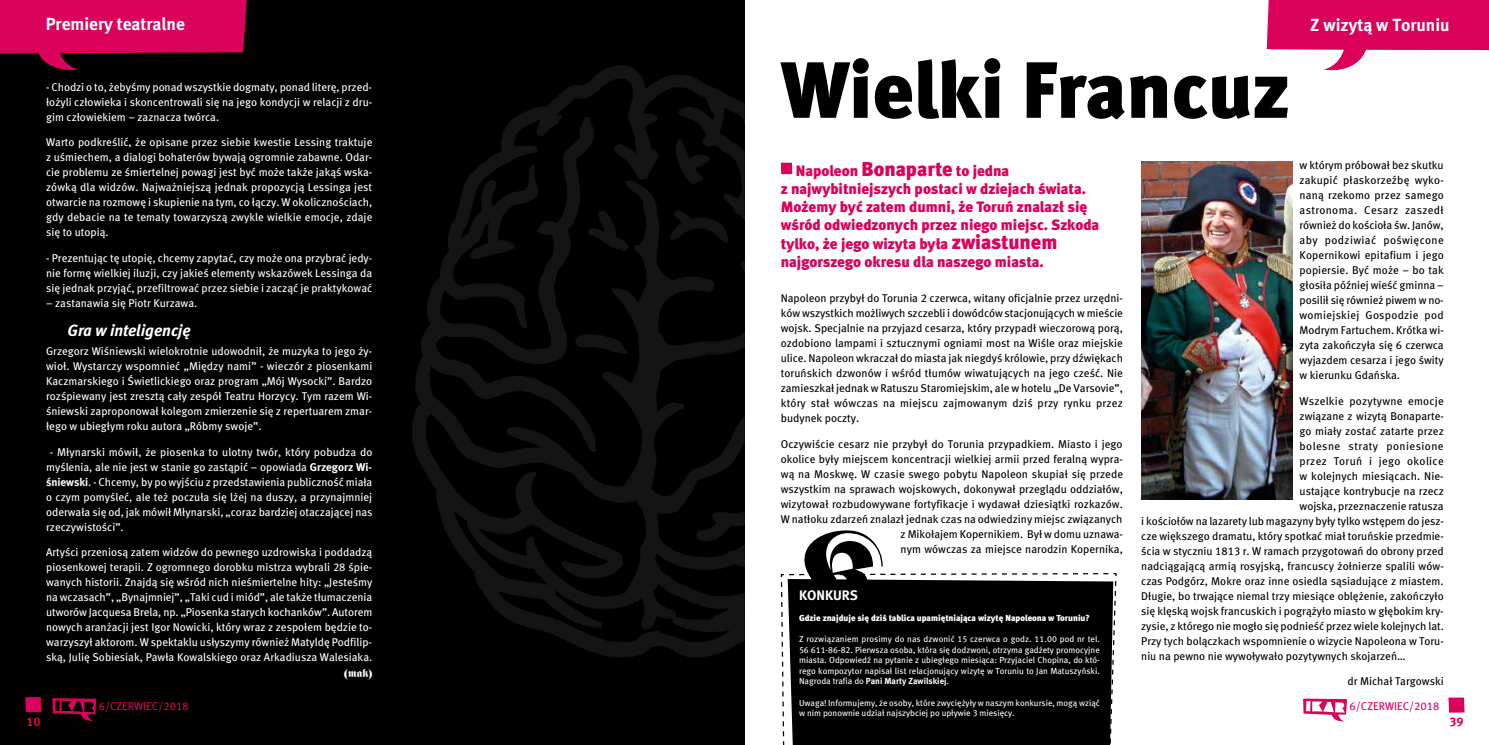
<style>
.page{position:relative;width:1489px;height:745px;background:#fff}
.page>*{position:absolute;margin:0;border:0;box-sizing:border-box;transform-origin:0 0}
.t1{font:115px "Frankenstein";color:#000}
.t2{font:79.5px "Meta Black CELF";letter-spacing:-.005em;color:#000}
.t3{font:17.5px "Meta Bold CELF";color:#fff}
.t4{font:italic 16.25px "Meta Bold CELF";color:#fff}
.t5{font:15px/18.2px "Meta Black CELF";letter-spacing:-.005em;color:#db025b}
.t6{font:13.75px "Meta Bold CELF";color:#fff}
.t7{font:12.5px "Meta Bold CELF";color:#db025b}
.t8{font:11.25px/15px "Meta Book CELF";color:#000;text-align:justify}
.t9{font:11.25px/15px "Meta Book CELF";color:#fff;text-align:justify}
.t10{font:11.25px "Meta Book CELF";color:#db025b}
.t11{font:11.25px "Meta Book CELF";letter-spacing:.02em;color:#000}
.t12{font:11.25px "Meta Book CELF";letter-spacing:.04em;color:#000}
.t13{font:11.25px "Meta Book CELF";letter-spacing:.03em;color:#000}
.t14{font:11.25px "Frankenstein";color:#fff}
.t15{font:8.75px/10.5px "Meta Book CELF";color:#fff}
.t16{font:8.75px "Meta Black CELF";color:#fff}
.t17{font:8.75px "Meta Bold CELF";color:#fff}
.s1{font-family:"Meta Bold CELF"}
.s2{font-size:20px}
.s3{font-family:"Meta Book CELF"}
</style>
<div class="page">
<div style="left:0;top:0;width:744px;height:744px;background:#000"></div>
<svg style="left:52px;top:698px;width:44px;height:23px"></svg>
<svg style="left:25px;top:697px;width:16px;height:14px"></svg>
<img style="left:412px;top:65px;width:332px;height:592px">
<svg style="left:0;top:0;width:247px;height:70px"></svg>
<svg style="left:1303px;top:698px;width:43px;height:24px"></svg>
<svg style="left:1448px;top:697px;width:16px;height:15px"></svg>
<svg style="left:780px;top:162px;width:12px;height:12px"></svg>
<svg style="left:780px;top:573px;width:337px;height:171px"></svg>
<div style="left:787px;top:578px;width:326px;height:166px;background:#000"></div>
<img style="left:1141px;top:162px;width:151px;height:337px">
<svg style="left:1266px;top:0;width:223px;height:71px"></svg>
<h3 class="t3" style="left:46px;top:13px;width:141px">Premiery teatralne</h3>
<h3 class="t3" style="left:1310px;top:13px;width:141px">Z wizytą w Toruniu</h3>
<p class="t9" style="left:46px;top:79px;width:327px">- Chodzi o to, żebyśmy ponad wszystkie dogmaty, ponad literę, przed&shy;łożyli człowieka i skoncentrowali się na jego kondycji w relacji z dru&shy;gim człowiekiem – zaznacza twórca.</p>
<p class="t9" style="left:46px;top:135px;width:328px">Warto podkreślić, że opisane przez siebie kwestie Lessing traktuje z uśmiechem, a dialogi bohaterów bywają ogromnie zabawne. Odar&shy;cie problemu ze śmiertelnej powagi jest być może także jakąś wska&shy;zówką dla widzów. Najważniejszą jednak propozycją Lessinga jest otwarcie na rozmowę i skupienie na tym, co łączy. W okolicznościach, gdy debacie na te tematy towarzyszą zwykle wielkie emocje, zdaje się to utopią.</p>
<p class="t9" style="left:46px;top:250px;width:328px">- Prezentując tę utopię, chcemy zapytać, czy może ona przybrać jedy&shy;nie formę wielkiej iluzji, czy jakieś elementy wskazówek Lessinga da się jednak przyjąć, przefiltrować przez siebie i zacząć je praktykować</p>
<p class="t9" style="left:46px;top:295px;width:153px">– zastanawia się Piotr Kurzawa.</p>
<h3 class="t4" style="left:67px;top:320px;width:125px">Gra w inteligencję</h3>
<p class="t9" style="left:46px;top:343px;width:328px">Grzegorz Wiśniewski wielokrotnie udowodnił, że muzyka to jego ży&shy;wioł. Wystarczy wspomnieć „Między nami” - wieczór z piosenkami Kaczmarskiego i Świetlickiego oraz program „Mój Wysocki”. Bardzo rozśpiewany jest zresztą cały zespół Teatru Horzycy. Tym razem Wi&shy;śniewski zaproponował kolegom zmierzenie się z repertuarem zmar&shy;łego w ubiegłym roku autora „Róbmy swoje”.</p>
<p class="t9" style="left:46px;top:444px;width:328px;text-indent:4px">- Młynarski mówił, że piosenka to ulotny twór, który pobudza do myślenia, ale nie jest w stanie go zastąpić – opowiada <span class="s1">Grzegorz Wi&shy;śniewski</span>. - Chcemy, by po wyjściu z przedstawienia publiczność miała o czym pomyśleć, ale też poczuła się lżej na duszy, a przynajmniej oderwała się od, jak mówił Młynarski, „coraz bardziej otaczającej nas rzeczywistości”.</p>
<p class="t9" style="left:46px;top:544px;width:328px">Artyści przeniosą zatem widzów do pewnego uzdrowiska i poddadzą piosenkowej terapii. Z ogromnego dorobku mistrza wybrali 28 śpie&shy;wanych historii. Znajdą się wśród nich nieśmiertelne hity: „Jesteśmy na wczasach”, „Bynajmniej”, „Taki cud i miód”, ale także tłumaczenia utworów Jacquesa Brela, np. „Piosenka starych kochanków”. Autorem nowych aranżacji jest Igor Nowicki, który wraz z zespołem będzie to&shy;warzyszył aktorom. W spektaklu usłyszymy również Matyldę Podfilip&shy;ską, Julię Sobiesiak, Pawła Kowalskiego oraz Arkadiusza Walesiaka.</p>
<p class="t14" style="left:344px;top:665px;width:29px">(mak)</p>
<p class="t7" style="left:26px;top:713px;width:15px">10</p>
<p class="t10" style="left:99px;top:698px;width:91px">6/CZERWIEC/2018</p>
<h2 class="t2" style="left:780px;top:42px;width:510px">Wielki Francuz</h2>
<p class="t5" style="left:780px;top:161px;width:320px;text-indent:15px">Napoleon <span class="s2">Bonaparte</span> to jedna<br>z najwybitniejszych postaci w dziejach świata.<br>Możemy być zatem dumni, że Toruń znalazł się wśród odwiedzonych przez niego miejsc. Szkoda tylko, że jego wizyta była <span class="s2">zwiastunem </span>najgorszego okresu dla naszego miasta.</p>
<p class="t8" style="left:780px;top:290px;width:344px">Napoleon przybył do Torunia 2 czerwca, witany oficjalnie przez urzędni&shy;ków wszystkich możliwych szczebli i dowódców stacjonujących w mieście wojsk. Specjalnie na przyjazd cesarza, który przypadł wieczorową porą, ozdobiono lampami i sztucznymi ogniami most na Wiśle oraz miejskie ulice. Napoleon wkraczał do miasta jak niegdyś królowie, przy dźwiękach toruńskich dzwonów i wśród tłumów wiwatujących na jego cześć. Nie zamieszkał jednak w Ratuszu Staromiejskim, ale w hotelu „De Varsovie”, który stał wówczas na miejscu zajmowanym dziś przy rynku przez budynek poczty.</p>
<p class="t8" style="left:780px;top:436px;width:344px;text-align:right">Oczywiście cesarz nie przybył do Torunia przypadkiem. Miasto i jego okolice były miejscem koncentracji wielkiej armii przed feralną wypra&shy;wą na Moskwę. W czasie swego pobytu Napoleon skupiał się przede wszystkim na sprawach wojskowych, dokonywał przeglądu oddziałów, wizytował rozbudowywane fortyfikacje i wydawał dziesiątki rozkazów.<br>W natłoku zdarzeń znalazł jednak czas na odwiedziny miejsc związanych z Mikołajem Kopernikiem. Był w domu uznawa-<br>nym wówczas za miejsce narodzin Kopernika,</p>
<h1 class="t1" style="left:801px;top:507px;width:85px">K</h1>
<p class="t6" style="left:799px;top:586px;width:60px">KONKURS</p>
<p class="t16" style="left:799px;top:612px;width:292px">Gdzie znajduje się dziś tablica upamiętniająca wizytę Napoleona w Toruniu?</p>
<p class="t15" style="left:799px;top:633px;width:302px">Z rozwiązaniem prosimy do nas dzwonić 15 czerwca o godz. 11.00 pod nr tel.<br>56 611-86-82. Pierwsza osoba, która się dodzwoni, otrzyma gadżety promocyjne</p>
<p class="t15" style="left:799px;top:654px;width:302px">miasta. Odpowiedź na pytanie z ubiegłego miesiąca: Przyjaciel Chopina, do któ&shy;rego kompozytor napisał list relacjonujący wizytę w Toruniu to Jan Matuszyński.</p>
<p class="t17" style="left:799px;top:675px;width:151px"><span class="s3">Nagroda trafia do</span> Pani Marty Zawilskiej<span class="s3">.</span></p>
<p class="t15" style="left:799px;top:697px;width:302px">Uwaga! Informujemy, że osoby, które zwyciężyły w naszym konkursie, mogą wziąć w nim ponownie udział najszybciej po upływie 3 miesięcy.</p>
<p class="t8" style="left:1299px;top:157px;width:146px">w którym próbował bez skutku zakupić płaskorzeźbę wyko&shy;naną rzekomo przez samego astronoma. Cesarz zaszedł również do kościoła św. Janów, aby podziwiać poświęcone Kopernikowi epitafium i jego popiersie. Być może – bo tak głosiła później wieść gminna – posilił się również piwem w no&shy;womiejskiej Gospodzie pod Modrym Fartuchem. Krótka wi&shy;zyta zakończyła się 6 czerwca wyjazdem cesarza i jego świty w kierunku Gdańska.</p>
<p class="t11" style="left:1299px;top:393px;width:146px">Wszelkie pozytywne emocje</p>
<p class="t8" style="left:1299px;top:408px;width:146px">związane z wizytą Bonaparte-</p>
<p class="t8" style="left:1299px;top:423px;width:146px">go miały zostać zatarte przez</p>
<p class="t12" style="left:1299px;top:438px;width:146px">bolesne straty poniesione</p>
<p class="t13" style="left:1299px;top:453px;width:146px">przez Toruń i jego okolice</p>
<p class="t8" style="left:1299px;top:468px;width:146px">w kolejnych miesiącach. Nie-</p>
<p class="t8" style="left:1299px;top:483px;width:146px">ustające kontrybucje na rzecz</p>
<p class="t8" style="left:1299px;top:498px;width:146px">wojska, przeznaczenie ratusza</p>
<p class="t8" style="left:1141px;top:513px;width:304px">i kościołów na lazarety lub magazyny były tylko wstępem do jesz-</p>
<p class="t8" style="left:1141px;top:528px;width:304px">cze większego dramatu, który spotkać miał toruńskie przedmie-</p>
<p class="t8" style="left:1141px;top:543px;width:304px">ścia w styczniu 1813 r. W ramach przygotowań do obrony przed</p>
<p class="t8" style="left:1141px;top:558px;width:304px">nadciągającą armią rosyjską, francuscy żołnierze spalili wów-</p>
<p class="t8" style="left:1141px;top:573px;width:304px">czas Podgórz, Mokre oraz inne osiedla sąsiadujące z miastem.</p>
<p class="t8" style="left:1141px;top:588px;width:304px">Długie, bo trwające niemal trzy miesiące oblężenie, zakończyło</p>
<p class="t8" style="left:1141px;top:603px;width:304px">się klęską wojsk francuskich i pogrążyło miasto w głębokim kry-</p>
<p class="t8" style="left:1141px;top:618px;width:304px">zysie, z którego nie mogło się podnieść przez wiele kolejnych lat.</p>
<p class="t8" style="left:1141px;top:633px;width:304px">Przy tych bolączkach wspomnienie o wizycie Napoleona w Toru-</p>
<p class="t8" style="left:1141px;top:648px;width:266px">niu na pewno nie wywoływało pozytywnych skojarzeń…</p>
<p class="t8" style="left:1347px;top:673px;width:98px">dr Michał Targowski</p>
<p class="t10" style="left:1349px;top:699px;width:91px">6/CZERWIEC/2018</p>
<p class="t7" style="left:1449px;top:713px;width:15px">39</p>
</div>
